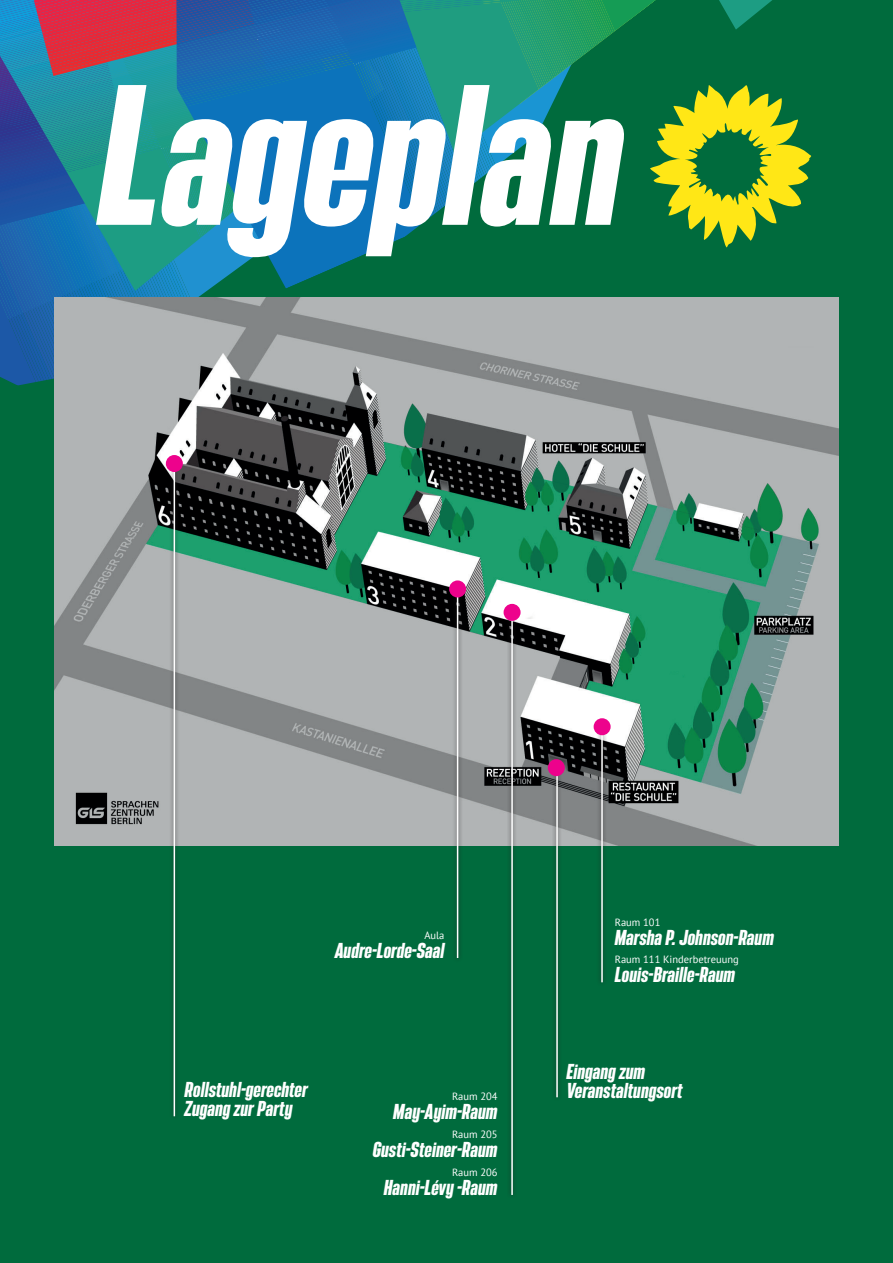
<style>
.page{position:relative;width:893px;height:1263px;background:#006b3d}
.page>*{position:absolute;margin:0;border:0;box-sizing:border-box;transform-origin:0 0}
.t1{font:italic 700 174.75px "Bereit";color:#fff}
.t2{font:italic 700 18.9px "Bereit";color:#fff}
.t3{font:10.5px "PT Sans";color:#fff}
</style>
<div class="page">
<svg style="left:0;top:0;width:839px;height:386px"></svg>
<img style="left:54px;top:298px;width:785px;height:547px">
<div style="left:552px;top:766px;width:10px;height:335px;background:#231f20;opacity:.75"></div>
<hr style="left:556px;top:770px;width:2px;height:327px;background:#fff">
<div style="left:507px;top:610px;width:10px;height:589px;background:#231f20;opacity:.75"></div>
<hr style="left:511px;top:614px;width:2px;height:581px;background:#fff">
<div style="left:452px;top:590px;width:11px;height:372px;background:#231f20;opacity:.75"></div>
<hr style="left:457px;top:594px;width:1px;height:364px;background:#fff">
<div style="left:169px;top:464px;width:11px;height:656px;background:#231f20;opacity:.75"></div>
<hr style="left:174px;top:468px;width:1px;height:648px;background:#fff">
<div style="left:597px;top:724px;width:10px;height:262px;background:#231f20;opacity:.75"></div>
<hr style="left:601px;top:728px;width:2px;height:254px;background:#fff">
<div style="left:166px;top:455px;width:17px;height:17px;background:#ed028c;border-radius:50%"></div>
<div style="left:449px;top:580px;width:17px;height:17px;background:#ed028c;border-radius:50%"></div>
<div style="left:504px;top:604px;width:17px;height:17px;background:#ed028c;border-radius:50%"></div>
<div style="left:548px;top:759px;width:17px;height:17px;background:#ed028c;border-radius:50%"></div>
<div style="left:594px;top:718px;width:17px;height:17px;background:#ed028c;border-radius:50%"></div>
<h1 class="t1" style="left:98px;top:51px;width:527px">Lageplan</h1>
<p class="t3" style="left:424px;top:929px;width:22px">Aula</p>
<p class="t2" style="left:335px;top:939px;width:111px">Audre-Lorde-Saal</p>
<p class="t3" style="left:615px;top:915px;width:47px">Raum 101</p>
<p class="t2" style="left:615px;top:926px;width:161px">Marsha P. Johnson-Raum</p>
<p class="t3" style="left:615px;top:953px;width:125px">Raum 111 Kinderbetreuung</p>
<p class="t2" style="left:615px;top:963px;width:122px">Louis-Braille-Raum</p>
<p class="t2" style="left:566px;top:1060px;width:80px">Eingang zum</p>
<p class="t2" style="left:185px;top:1078px;width:125px">Rollstuhl-gerechter</p>
<p class="t2" style="left:566px;top:1079px;width:118px">Veranstaltungsort</p>
<p class="t2" style="left:185px;top:1097px;width:109px">Zugang zur Party</p>
<p class="t3" style="left:452px;top:1090px;width:47px">Raum 204</p>
<p class="t2" style="left:393px;top:1100px;width:106px">May-Ayim-Raum</p>
<p class="t3" style="left:452px;top:1128px;width:47px">Raum 205</p>
<p class="t2" style="left:373px;top:1138px;width:126px">Gusti-Steiner-Raum</p>
<p class="t3" style="left:452px;top:1165px;width:47px">Raum 206</p>
<p class="t2" style="left:384px;top:1176px;width:115px">Hanni-Lévy -Raum</p>
</div>
